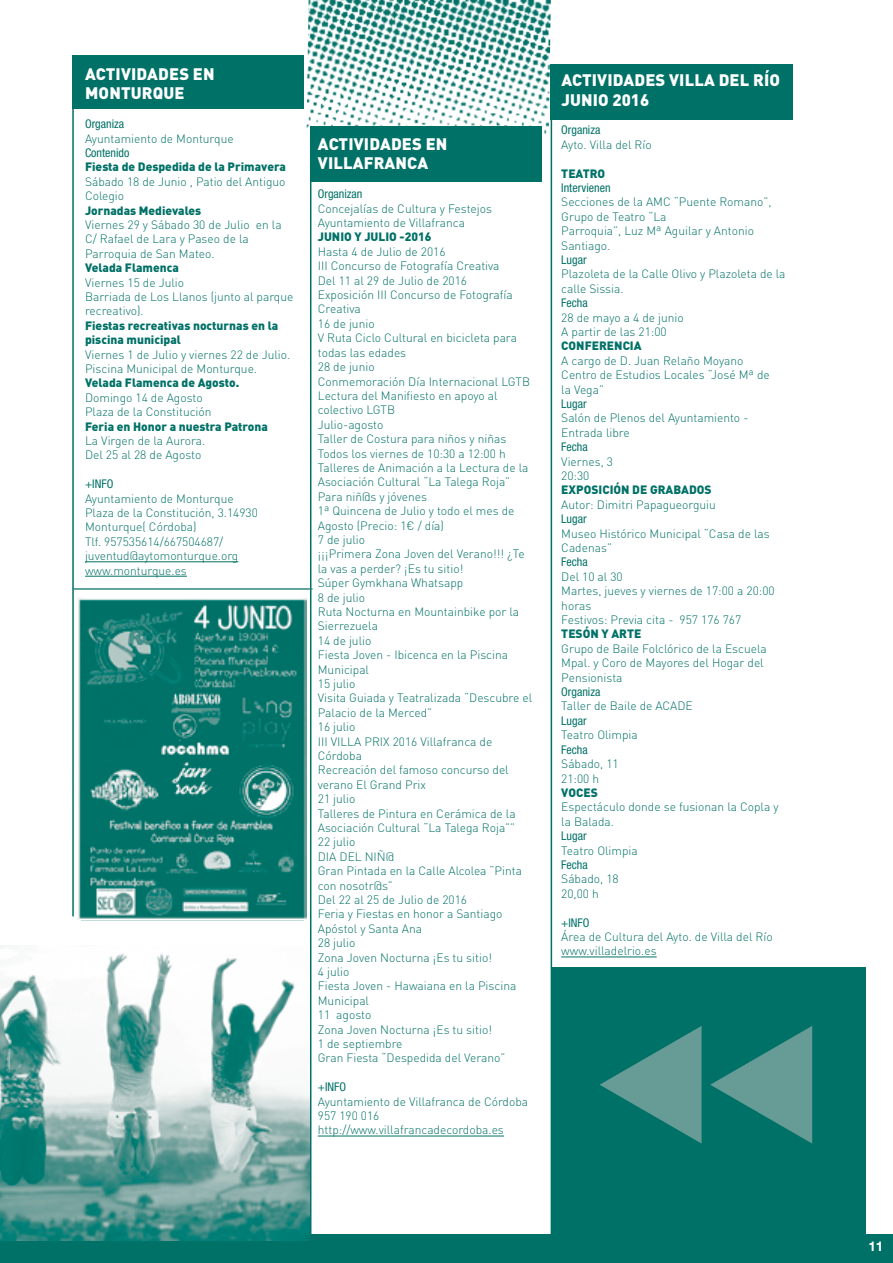
<style>
.page{position:relative;width:893px;height:1263px;background:#fff}
.page>*{position:absolute;margin:0;border:0;box-sizing:border-box;transform-origin:0 0}
.t1{font:900 16.5px/19.8px "DIN Pro";letter-spacing:.01em;color:#fff}
.t2{font:700 13.5px "Helvetica Neue LT Std";color:#fff}
.t3{font:300 12px/14.4px "DIN Pro";color:#007167}
.t4{font:900 12px/14.4px "DIN Pro";color:#007167}
.t5{font:condensed 12px "Helvetica Neue LT Std";color:#007167}
</style>
<div class="page">
<div style="left:0;top:1235px;width:893px;height:28px;background:#007167"></div>
<div style="left:551px;top:65px;width:242px;height:55px;background:#007167"></div>
<div style="left:310px;top:126px;width:232px;height:56px;background:#007167"></div>
<div style="left:72px;top:55px;width:232px;height:53px;background:#007167"></div>
<hr style="left:561px;top:957px;width:96px;height:1px;background:#007167">
<hr style="left:85px;top:561px;width:153px;height:1px;background:#007167">
<hr style="left:85px;top:576px;width:102px;height:1px;background:#007167">
<hr style="left:318px;top:1136px;width:186px;height:1px;background:#007167">
<hr style="left:72px;top:55px;width:2px;height:861px;background:#007167">
<hr style="left:310px;top:129px;width:1px;height:1134px;background:#007167">
<hr style="left:551px;top:65px;width:1px;height:1189px;background:#007167">
<hr style="left:81px;top:919px;width:223px;height:1px;background:#2f8881">
<img style="left:78px;top:598px;width:228px;height:321px">
<hr style="left:72px;top:588px;width:241px;height:2px;background:#2f8881">
<div style="left:551px;top:967px;width:314px;height:296px;background:#007167"></div>
<svg style="left:710px;top:1026px;width:102px;height:117px"></svg>
<svg style="left:600px;top:1026px;width:102px;height:117px"></svg>
<img style="left:306px;top:0;width:245px;height:136px">
<img style="left:0;top:945px;width:310px;height:295px">
<h1 class="t1" style="left:85px;top:63px;width:131px">ACTIVIDADES EN<br>MONTURQUE</h1>
<p class="t5" style="left:85px;top:117px;width:41px">Organiza</p>
<p class="t3" style="left:85px;top:130px;width:150px">Ayuntamiento de Monturque</p>
<p class="t5" style="left:85px;top:146px;width:46px">Contenido</p>
<p class="t4" style="left:85px;top:159px;width:203px">Fiesta de Despedida de la Primavera</p>
<p class="t3" style="left:85px;top:174px;width:202px">Sábado 18 de Junio , Patio del Antiguo<br>Colegio</p>
<p class="t4" style="left:85px;top:202px;width:118px">Jornadas Medievales</p>
<p class="t3" style="left:85px;top:217px;width:198px">Viernes 29 y Sábado 30 de Julio en la<br>C/ Rafael de Lara y Paseo de la<br>Parroquia de San Mateo.</p>
<p class="t4" style="left:85px;top:260px;width:95px">Velada Flamenca</p>
<p class="t3" style="left:85px;top:274px;width:210px">Viernes 15 de Julio<br>Barriada de Los Llanos (junto al parque recreativo).</p>
<p class="t4" style="left:85px;top:318px;width:195px">Fiestas recreativas nocturnas en la piscina municipal</p>
<p class="t3" style="left:85px;top:346px;width:207px">Viernes 1 de Julio y viernes 22 de Julio.<br>Piscina Municipal de Monturque.</p>
<p class="t4" style="left:85px;top:375px;width:156px">Velada Flamenca de Agosto.</p>
<p class="t3" style="left:85px;top:390px;width:128px">Domingo 14 de Agosto<br>Plaza de la Constitución</p>
<p class="t4" style="left:85px;top:418px;width:184px">Feria en Honor a nuestra Patrona</p>
<p class="t3" style="left:85px;top:433px;width:122px">La Virgen de la Aurora.<br>Del 25 al 28 de Agosto</p>
<p class="t5" style="left:85px;top:477px;width:30px">+INFO</p>
<p class="t3" style="left:85px;top:490px;width:174px">Ayuntamiento de Monturque<br>Plaza de la Constitución, 3.14930<br>Monturque( Córdoba)<br>Tlf. 957535614/667504687/ juventud@aytomonturque.org www.monturque.es</p>
<h1 class="t1" style="left:318px;top:133px;width:131px">ACTIVIDADES EN<br>VILLAFRANCA</h1>
<p class="t5" style="left:318px;top:187px;width:46px">Organizan</p>
<p class="t3" style="left:318px;top:201px;width:176px">Concejalías de Cultura y Festejos<br>Ayuntamiento de Villafranca</p>
<p class="t4" style="left:318px;top:229px;width:115px">JUNIO Y JULIO -2016</p>
<p class="t3" style="left:318px;top:244px;width:216px">Hasta 4 de Julio de 2016<br>III Concurso de Fotografía Creativa<br>Del 11 al 29 de Julio de 2016<br>Exposición III Concurso de Fotografía<br>Creativa<br>16 de junio<br>V Ruta Ciclo Cultural en bicicleta para todas las edades<br>28 de junio<br>Conmemoración Día Internacional LGTB<br>Lectura del Manifiesto en apoyo al colectivo LGTB<br>Julio-agosto<br>Taller de Costura para niños y niñas<br>Todos los viernes de 10:30 a 12:00 h<br>Talleres de Animación a la Lectura de la<br>Asociación Cultural “La Talega Roja”<br>Para niñ@s y jóvenes<br>1ª Quincena de Julio y todo el mes de<br>Agosto (Precio: 1€ / día)<br>7 de julio<br>¡¡¡Primera Zona Joven del Verano!!! ¿Te la vas a perder? ¡Es tu sitio!<br>Súper Gymkhana Whatsapp<br>8 de julio<br>Ruta Nocturna en Mountainbike por la<br>Sierrezuela<br>14 de julio<br>Fiesta Joven - Ibicenca en la Piscina<br>Municipal<br>15 julio<br>Visita Guiada y Teatralizada “Descubre el<br>Palacio de la Merced”<br>16 julio<br>III VILLA PRIX 2016 Villafranca de<br>Córdoba<br>Recreación del famoso concurso del verano El Grand Prix<br>21 julio<br>Talleres de Pintura en Cerámica de la<br>Asociación Cultural “La Talega Roja””<br>22 julio<br>DIA DEL NIÑ@<br>Gran Pintada en la Calle Alcolea “Pinta con nosotr@s”<br>Del 22 al 25 de Julio de 2016<br>Feria y Fiestas en honor a Santiago<br>Apóstol y Santa Ana<br>28 julio<br>Zona Joven Nocturna ¡Es tu sitio!<br>4 julio<br>Fiesta Joven - Hawaiana en la Piscina<br>Municipal<br>11 agosto<br>Zona Joven Nocturna ¡Es tu sitio!<br>1 de septiembre<br>Gran Fiesta “Despedida del Verano”</p>
<p class="t5" style="left:318px;top:1080px;width:30px">+INFO</p>
<p class="t3" style="left:318px;top:1093px;width:212px">Ayuntamiento de Villafranca de Córdoba<br>957 190 016 http://www.villafrancadecordoba.es</p>
<h1 class="t1" style="left:561px;top:69px;width:220px">ACTIVIDADES VILLA DEL RÍO<br>JUNIO 2016</h1>
<p class="t5" style="left:561px;top:123px;width:41px">Organiza</p>
<p class="t3" style="left:561px;top:137px;width:92px">Ayto. Villa del Río</p>
<p class="t4" style="left:561px;top:166px;width:45px">TEATRO</p>
<p class="t5" style="left:561px;top:181px;width:51px">Intervienen</p>
<p class="t3" style="left:561px;top:194px;width:212px">Secciones de la AMC “Puente Romano”,<br>Grupo de Teatro “La<br>Parroquia”, Luz Mª Aguilar y Antonio<br>Santiago.</p>
<p class="t5" style="left:561px;top:253px;width:27px">Lugar</p>
<p class="t3" style="left:561px;top:266px;width:226px">Plazoleta de la Calle Olivo y Plazoleta de la calle Sissia.</p>
<p class="t5" style="left:561px;top:296px;width:28px">Fecha</p>
<p class="t3" style="left:561px;top:310px;width:124px">28 de mayo a 4 de junio<br>A partir de las 21:00</p>
<p class="t4" style="left:561px;top:338px;width:82px">CONFERENCIA</p>
<p class="t3" style="left:561px;top:353px;width:210px">A cargo de D. Juan Relaño Moyano<br>Centro de Estudios Locales “José Mª de la Vega”</p>
<p class="t5" style="left:561px;top:397px;width:27px">Lugar</p>
<p class="t3" style="left:561px;top:410px;width:189px">Salón de Plenos del Ayuntamiento -<br>Entrada libre</p>
<p class="t5" style="left:561px;top:440px;width:28px">Fecha</p>
<p class="t3" style="left:561px;top:454px;width:53px">Viernes, 3<br>20:30</p>
<p class="t4" style="left:561px;top:482px;width:152px">EXPOSICIÓN DE GRABADOS</p>
<p class="t3" style="left:561px;top:497px;width:156px">Autor: Dimitri Papagueorguiu</p>
<p class="t5" style="left:561px;top:512px;width:27px">Lugar</p>
<p class="t3" style="left:561px;top:526px;width:210px">Museo Histórico Municipal “Casa de las<br>Cadenas”</p>
<p class="t5" style="left:561px;top:555px;width:28px">Fecha</p>
<p class="t3" style="left:561px;top:569px;width:215px">Del 10 al 30<br>Martes, jueves y viernes de 17:00 a 20:00 horas<br>Festivos: Previa cita - 957 176 767</p>
<p class="t4" style="left:561px;top:626px;width:82px">TESÓN Y ARTE</p>
<p class="t3" style="left:561px;top:641px;width:207px">Grupo de Baile Folclórico de la Escuela<br>Mpal. y Coro de Mayores del Hogar del<br>Pensionista</p>
<p class="t5" style="left:561px;top:685px;width:41px">Organiza</p>
<p class="t3" style="left:561px;top:698px;width:133px">Taller de Baile de ACADE</p>
<p class="t5" style="left:561px;top:714px;width:27px">Lugar</p>
<p class="t3" style="left:561px;top:727px;width:78px">Teatro Olimpia</p>
<p class="t5" style="left:561px;top:742px;width:28px">Fecha</p>
<p class="t3" style="left:561px;top:756px;width:59px">Sábado, 11<br>21:00 h</p>
<p class="t4" style="left:561px;top:785px;width:38px">VOCES</p>
<p class="t3" style="left:561px;top:799px;width:219px">Espectáculo donde se fusionan la Copla y la Balada.</p>
<p class="t5" style="left:561px;top:829px;width:27px">Lugar</p>
<p class="t3" style="left:561px;top:842px;width:78px">Teatro Olimpia</p>
<p class="t5" style="left:561px;top:858px;width:28px">Fecha</p>
<p class="t3" style="left:561px;top:871px;width:59px">Sábado, 18<br>20,00 h</p>
<p class="t5" style="left:561px;top:915px;width:30px">+INFO</p>
<p class="t3" style="left:561px;top:929px;width:213px">Área de Cultura del Ayto. de Villa del Río www.villadelrio.es</p>
<p class="t2" style="left:868px;top:1238px;width:17px">11</p>
</div>
